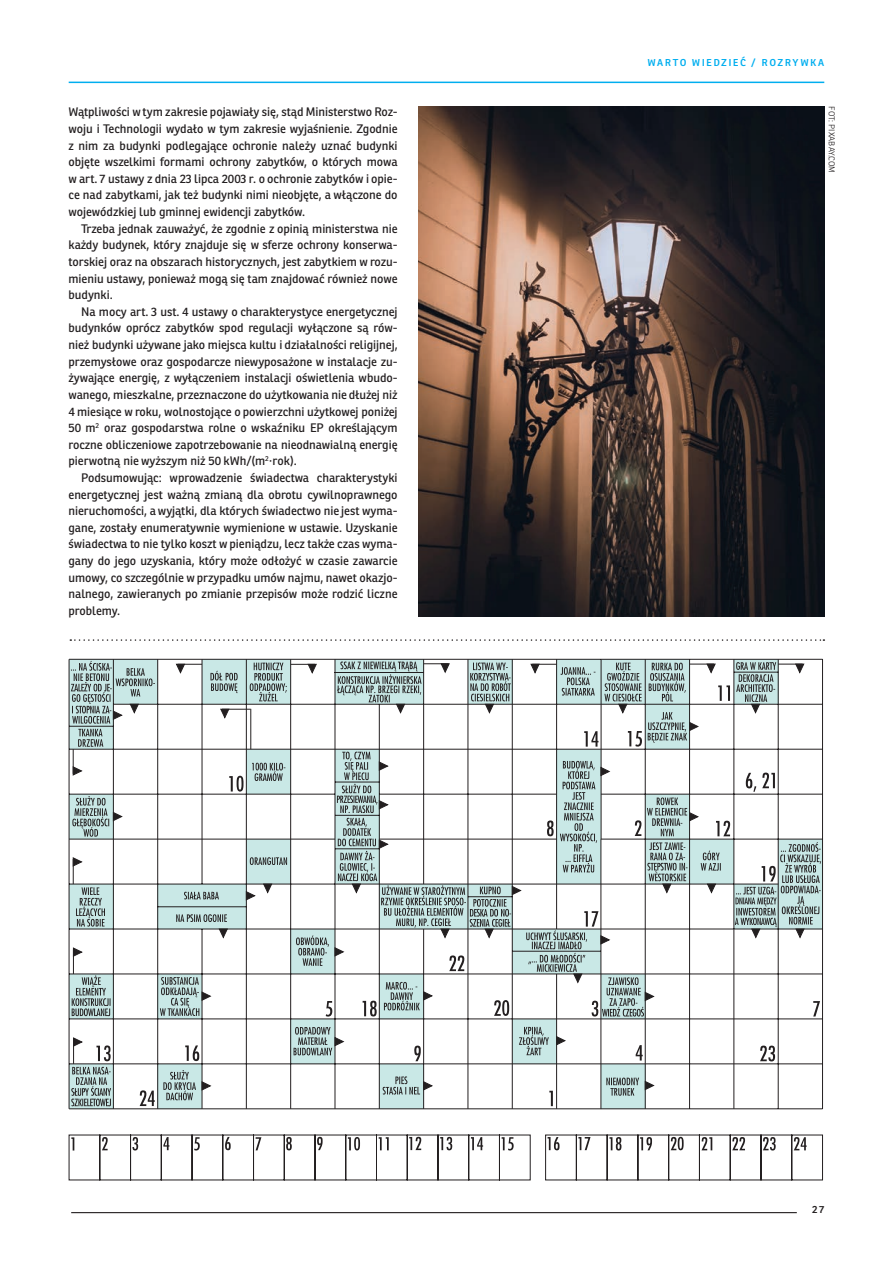
<style>
.page{position:relative;width:893px;height:1263px;background:#fff}
.page>*{position:absolute;margin:0;border:0;box-sizing:border-box;transform-origin:0 0}
.t1{font:12px/16.6px "Ronnia";letter-spacing:-.005em;color:#231f20;text-align:justify}
.t2{font:12px "Ronnia";color:#00aeef}
.fot_autor{font:300 8.25px "Ronnia";letter-spacing:.01em;color:#231f20}
</style>
<div class="page">
<hr style="left:71px;top:1212px;width:726px;height:1px;background:#231f20">
<hr style="left:69px;top:82px;width:755px;height:1px;background:#00aeef">
<svg style="left:70px;top:639px;width:754px;height:2px"></svg>
<svg style="left:70px;top:1064px;width:43px;height:44px"></svg>
<div style="left:158px;top:1064px;width:44px;height:45px;background:#c9e8e6"></div>
<div style="left:379px;top:1064px;width:45px;height:45px;background:#c9e8e6"></div>
<div style="left:512px;top:1019px;width:45px;height:45px;background:#c9e8e6"></div>
<svg style="left:601px;top:1016px;width:44px;height:2px"></svg>
<div style="left:601px;top:1064px;width:44px;height:45px;background:#c9e8e6"></div>
<div style="left:291px;top:1019px;width:44px;height:45px;background:#c9e8e6"></div>
<div style="left:158px;top:974px;width:44px;height:45px;background:#c9e8e6"></div>
<div style="left:69px;top:974px;width:44px;height:45px;background:#c9e8e6"></div>
<div style="left:379px;top:974px;width:45px;height:45px;background:#c9e8e6"></div>
<div style="left:69px;top:884px;width:44px;height:45px;background:#c9e8e6"></div>
<div style="left:778px;top:884px;width:44px;height:45px;background:#c9e8e6"></div>
<div style="left:69px;top:794px;width:44px;height:45px;background:#c9e8e6"></div>
<div style="left:335px;top:659px;width:44px;height:45px;background:#c9e8e6"></div>
<div style="left:69px;top:659px;width:44px;height:45px;background:#c9e8e6"></div>
<div style="left:113px;top:659px;width:45px;height:45px;background:#c9e8e6"></div>
<div style="left:69px;top:704px;width:44px;height:45px;background:#c9e8e6"></div>
<div style="left:246px;top:659px;width:45px;height:45px;background:#c9e8e6"></div>
<div style="left:202px;top:659px;width:44px;height:45px;background:#c9e8e6"></div>
<div style="left:379px;top:659px;width:45px;height:45px;background:#c9e8e6"></div>
<div style="left:468px;top:659px;width:44px;height:45px;background:#c9e8e6"></div>
<div style="left:778px;top:839px;width:44px;height:45px;background:#c9e8e6"></div>
<div style="left:557px;top:659px;width:44px;height:45px;background:#c9e8e6"></div>
<div style="left:645px;top:659px;width:45px;height:45px;background:#c9e8e6"></div>
<div style="left:734px;top:659px;width:44px;height:45px;background:#c9e8e6"></div>
<div style="left:601px;top:659px;width:44px;height:45px;background:#c9e8e6"></div>
<hr style="left:601px;top:659px;width:1px;height:180px;background:#231f20">
<hr style="left:69px;top:659px;width:532px;height:1px;background:#231f20">
<hr style="left:69px;top:1108px;width:532px;height:1px;background:#231f20">
<hr style="left:69px;top:839px;width:266px;height:1px;background:#231f20">
<hr style="left:601px;top:659px;width:221px;height:1px;background:#231f20">
<hr style="left:601px;top:704px;width:221px;height:1px;background:#231f20">
<hr style="left:601px;top:749px;width:221px;height:1px;background:#231f20">
<hr style="left:601px;top:794px;width:221px;height:1px;background:#231f20">
<hr style="left:601px;top:839px;width:221px;height:1px;background:#231f20">
<hr style="left:601px;top:928px;width:221px;height:1px;background:#231f20">
<hr style="left:601px;top:973px;width:221px;height:1px;background:#231f20">
<hr style="left:512px;top:1018px;width:310px;height:1px;background:#231f20">
<hr style="left:424px;top:1063px;width:398px;height:1px;background:#231f20">
<hr style="left:601px;top:1108px;width:221px;height:1px;background:#231f20">
<hr style="left:689px;top:659px;width:1px;height:450px;background:#231f20">
<hr style="left:778px;top:704px;width:1px;height:405px;background:#231f20">
<hr style="left:822px;top:659px;width:1px;height:450px;background:#231f20">
<svg style="left:549px;top:1091px;width:4px;height:15px"></svg>
<svg style="left:636px;top:1045px;width:7px;height:15px"></svg>
<svg style="left:414px;top:1045px;width:7px;height:16px"></svg>
<svg style="left:185px;top:1045px;width:14px;height:16px"></svg>
<svg style="left:760px;top:1045px;width:15px;height:16px"></svg>
<svg style="left:69px;top:1134px;width:754px;height:46px"></svg>
<svg style="left:140px;top:1090px;width:15px;height:16px"></svg>
<svg style="left:557px;top:1035px;width:9px;height:11px"></svg>
<hr style="left:69px;top:749px;width:89px;height:1px;background:#231f20">
<hr style="left:69px;top:794px;width:266px;height:1px;background:#231f20">
<hr style="left:69px;top:928px;width:89px;height:1px;background:#231f20">
<hr style="left:69px;top:973px;width:222px;height:1px;background:#231f20">
<hr style="left:113px;top:1018px;width:355px;height:1px;background:#231f20">
<hr style="left:69px;top:1063px;width:310px;height:1px;background:#231f20">
<hr style="left:69px;top:659px;width:1px;height:450px;background:#231f20">
<hr style="left:113px;top:659px;width:1px;height:450px;background:#231f20">
<hr style="left:157px;top:659px;width:1px;height:450px;background:#231f20">
<hr style="left:202px;top:929px;width:1px;height:180px;background:#231f20">
<hr style="left:246px;top:659px;width:1px;height:225px;background:#231f20">
<hr style="left:246px;top:929px;width:1px;height:180px;background:#231f20">
<hr style="left:290px;top:659px;width:1px;height:450px;background:#231f20">
<hr style="left:334px;top:659px;width:1px;height:450px;background:#231f20">
<hr style="left:423px;top:659px;width:1px;height:90px;background:#231f20">
<hr style="left:467px;top:659px;width:1px;height:450px;background:#231f20">
<hr style="left:512px;top:704px;width:1px;height:405px;background:#231f20">
<hr style="left:556px;top:659px;width:1px;height:270px;background:#231f20">
<hr style="left:645px;top:929px;width:1px;height:180px;background:#231f20">
<hr style="left:600px;top:1019px;width:1px;height:45px;background:#231f20">
<hr style="left:645px;top:659px;width:1px;height:45px;background:#231f20">
<hr style="left:69px;top:883px;width:44px;height:1px;background:#231f20">
<hr style="left:379px;top:1063px;width:45px;height:1px;background:#231f20">
<hr style="left:600px;top:1064px;width:1px;height:45px;background:#231f20">
<hr style="left:600px;top:974px;width:1px;height:45px;background:#231f20">
<hr style="left:733px;top:974px;width:1px;height:135px;background:#231f20">
<hr style="left:468px;top:1018px;width:44px;height:1px;background:#231f20">
<hr style="left:423px;top:1069px;width:1px;height:40px;background:#231f20">
<hr style="left:733px;top:659px;width:1px;height:45px;background:#231f20">
<hr style="left:778px;top:659px;width:1px;height:45px;background:#231f20">
<hr style="left:423px;top:1029px;width:1px;height:40px;background:#231f20">
<hr style="left:202px;top:659px;width:1px;height:180px;background:#231f20">
<hr style="left:379px;top:929px;width:1px;height:135px;background:#231f20">
<hr style="left:423px;top:949px;width:1px;height:80px;background:#231f20">
<hr style="left:379px;top:1064px;width:1px;height:45px;background:#231f20">
<hr style="left:512px;top:659px;width:1px;height:45px;background:#231f20">
<hr style="left:69px;top:726px;width:44px;height:1px;background:#231f20">
<hr style="left:69px;top:1018px;width:44px;height:1px;background:#231f20">
<hr style="left:556px;top:974px;width:1px;height:135px;background:#231f20">
<svg style="left:71px;top:661px;width:750px;height:355px"></svg>
<svg style="left:294px;top:1027px;width:51px;height:28px"></svg>
<svg style="left:519px;top:1027px;width:30px;height:28px"></svg>
<svg style="left:71px;top:1037px;width:40px;height:69px"></svg>
<svg style="left:163px;top:1070px;width:49px;height:30px"></svg>
<svg style="left:383px;top:1076px;width:50px;height:18px"></svg>
<svg style="left:606px;top:1077px;width:49px;height:19px"></svg>
<img style="left:418px;top:106px;width:406px;height:511px">
<p class="t1" style="left:69px;top:104px;width:331px">Wątpliwości w tym zakresie pojawiały się, stąd Ministerstwo Roz‑ woju i Technologii wydało w tym zakresie wyjaśnienie. Zgodnie z nim za budynki podlegające ochronie należy uznać budynki objęte wszelkimi formami ochrony zabytków, o których mowa w art. 7 ustawy z dnia 23 lipca 2003 r. o ochronie zabytków i opie‑ ce nad zabytkami, jak też budynki nimi nieobjęte, a włączone do wojewódzkiej lub gminnej ewidencji zabytków.</p>
<p class="t1" style="left:69px;top:220px;width:331px;text-indent:13px">Trzeba jednak zauważyć, że zgodnie z opinią ministerstwa nie każdy budynek, który znajduje się w sferze ochrony konserwa‑ torskiej oraz na obszarach historycznych, jest zabytkiem w rozu‑ mieniu ustawy, ponieważ mogą się tam znajdować również nowe budynki.</p>
<p class="t1" style="left:69px;top:303px;width:331px;text-indent:13px">Na mocy art. 3 ust. 4 ustawy o charakterystyce energetycznej budynków oprócz zabytków spod regulacji wyłączone są rów‑ nież budynki używane jako miejsca kultu i działalności religijnej, przemysłowe oraz gospodarcze niewyposażone w instalacje zu‑ żywające energię, z wyłączeniem instalacji oświetlenia wbudo‑ wanego, mieszkalne, przeznaczone do użytkowania nie dłużej niż 4 miesiące w roku, wolnostojące o powierzchni użytkowej poniżej 50 m<sup>2</sup> oraz gospodarstwa rolne o wskaźniku EP określającym roczne obliczeniowe zapotrzebowanie na nieodnawialną energię pierwotną nie wyższym niż 50 kWh/(m<sup>2</sup>·rok).</p>
<p class="t1" style="left:69px;top:469px;width:331px;text-indent:13px">Podsumowując: wprowadzenie świadectwa charakterystyki energetycznej jest ważną zmianą dla obrotu cywilnoprawnego nieruchomości, a wyjątki, dla których świadectwo nie jest wyma‑ gane, zostały enumeratywnie wymienione w ustawie. Uzyskanie świadectwa to nie tylko koszt w pieniądzu, lecz także czas wyma‑ gany do jego uzyskania, który może odłożyć w czasie zawarcie umowy, co szczególnie w przypadku umów najmu, nawet okazjo‑ nalnego, zawieranych po zmianie przepisów może rodzić liczne problemy.</p>
<p class="t2" style="left:647px;top:55px;width:20px">WArto</p>
<p class="t2" style="left:692px;top:55px;width:8px">wiedzieć</p>
<p class="t2" style="left:751px;top:55px;width:20px">/ rozrywka</p>
<p class="fot_autor" style="left:837px;top:106px;width:68px;rotate:90deg">FOT: PIXABAY.COM</p>
<p class="t1" style="left:812px;top:1200px;width:14px">27</p>
</div>
